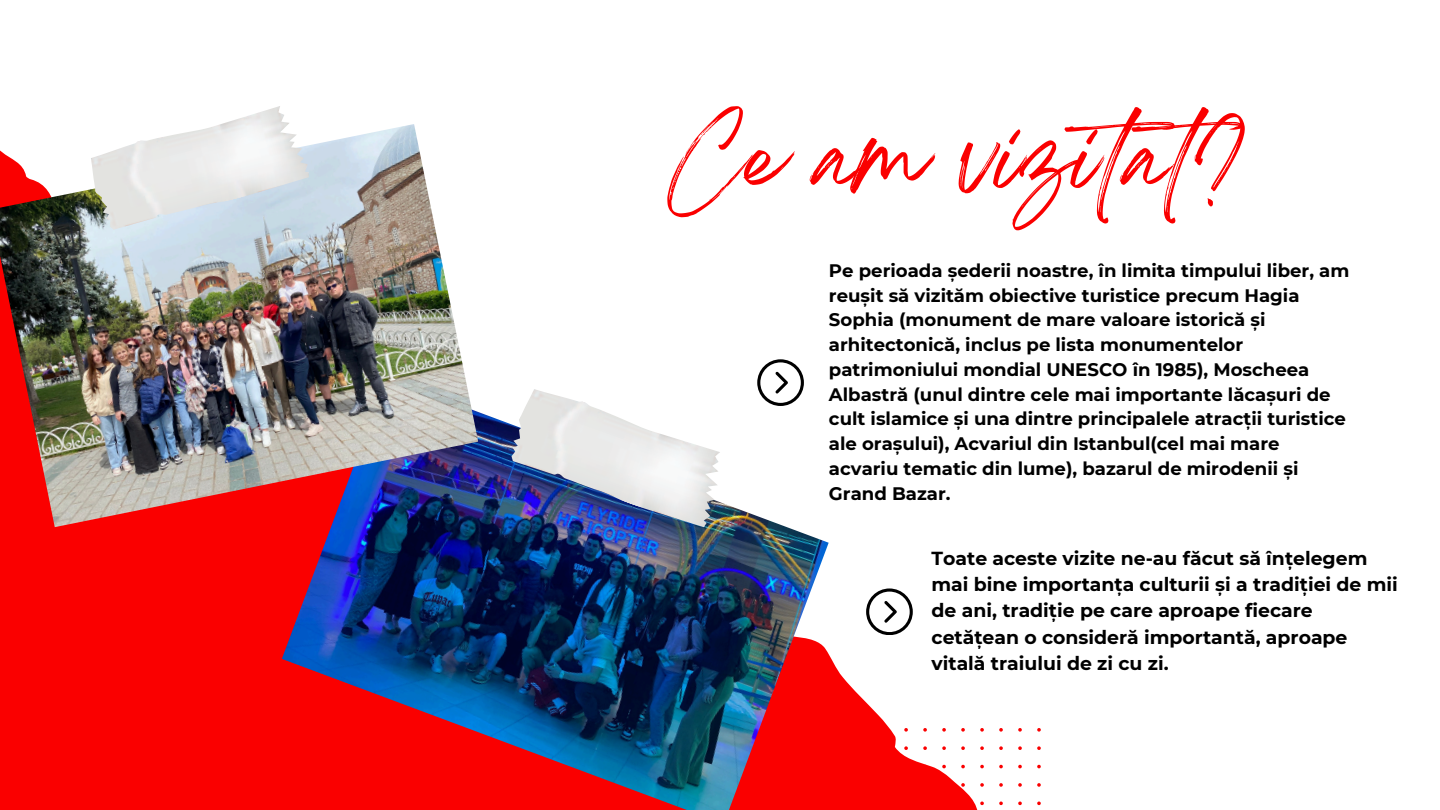
<style>
.page{position:relative;width:1440px;height:810px;background:#fff}
.page>*{position:absolute;margin:0;border:0;box-sizing:border-box;transform-origin:0 0}
.t1{font:78.6px "Breathing";color:#fa0000}
.t2{font:700 18.8px/26.2px "Montserrat";color:#000}
.t3{font:700 18.1px/24.8px "Montserrat";color:#000}
</style>
<div class="page">
<svg style="left:0;top:527px;width:889px;height:283px;background:#fa1818"></svg>
<svg style="left:757px;top:359px;width:47px;height:19px"></svg>
<svg style="left:866px;top:588px;width:47px;height:47px"></svg>
<svg style="left:866px;top:728px;width:175px;height:82px"></svg>
<img style="left:282px;top:378px;width:547px;height:432px">
<img style="left:0;top:124px;width:478px;height:403px">
<img style="left:91px;top:106px;width:218px;height:124px">
<img style="left:511px;top:389px;width:209px;height:138px">
<p class="t1" style="left:669px;top:133px;width:611px">Ce am vizitat?</p>
<p class="t3" style="left:829px;top:258px;width:522px">Pe perioada șederii noastre, în limita timpului liber, am reușit să vizităm obiective turistice precum Hagia Sophia (monument de mare valoare istorică și arhitectonică, inclus pe lista monumentelor patrimoniului mondial UNESCO în 1985), Moscheea Albastră (unul dintre cele mai importante lăcașuri de cult islamice și una dintre principalele atracții turistice ale orașului), Acvariul din Istanbul(cel mai mare acvariu tematic din lume), bazarul de mirodenii și Grand Bazar.</p>
<p class="t2" style="left:932px;top:545px;width:468px">Toate aceste vizite ne-au făcut să înțelegem mai bine importanța culturii și a tradiției de mii de ani, tradiție pe care aproape fiecare cetățean o consideră importantă, aproape vitală traiului de zi cu zi.</p>
</div>
